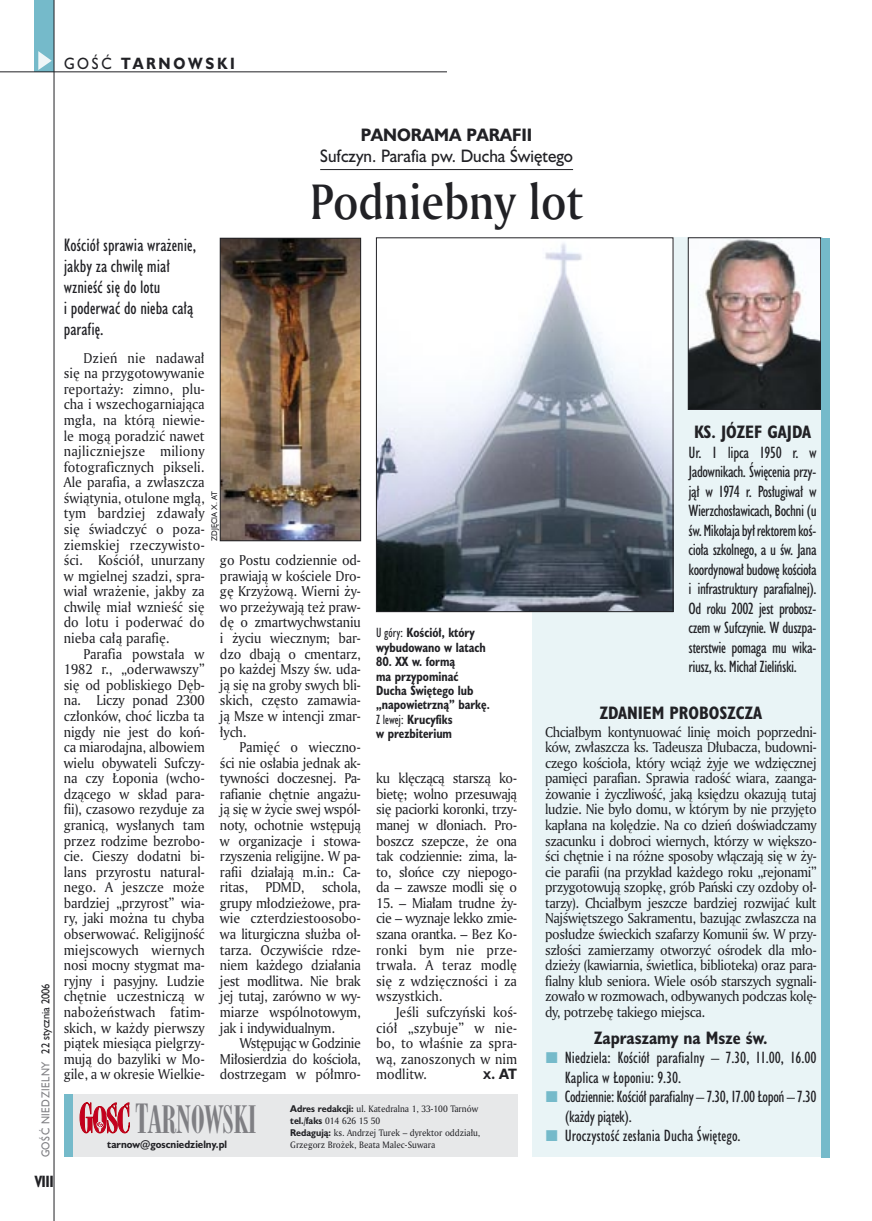
<style>
.page{position:relative;width:872px;height:1221px;background:#fff}
.page>*{position:absolute;margin:0;border:0;box-sizing:border-box;transform-origin:0 0}
._05a_tytyl_AmMd_32_pt{font:48px "Amerigo Md PL";color:#212125;scale:.9 1}
._05a_tytyl_AmMd_48_pt{font:36.45px "Modern 735 PL";color:#7f7f83;scale:.9 1}
._06-4_lead_lokal_HuCn_11_pt{font:16.5px/21px "Humanst 521 Cn PL";color:#212125}
._04-2_tytul_ramki{font:700 16.5px "Humanst 521 Cn PL";color:#212125}
._04-3_nadtytul_lokal{font:16.5px/21px "Humanst 521 PL";color:#212125;text-align:center;scale:.94 1}
._03-2_body_do_ramki{font:15px/19.5px "Humanst 521 Cn PL";letter-spacing:-.025em;color:#212125}
._03-2_body_do_ramki-2{font:15px/19.5px "Humanst 521 Cn PL";color:#212125}
._15a_temat_lewo{font:700 15px "Humanst 521 PL";letter-spacing:.2em;color:#212125;scale:.9 1}
._16_pagina_lewa{font:700 15px "Humanst 521 Cn PL";color:#212125;scale:.94 1}
._01_body_tekst{font:13.8px/15.6px "Amerigo PL";letter-spacing:-.01em;color:#212125;text-align:justify;scale:.94 1}
._03-4_body_liturgii{font:13.8px/15.6px "Amerigo PL";letter-spacing:-.03em;color:#212125;text-align:justify;scale:.94 1}
._01_body_tekst-2{font:700 13.8px "Humanst 521 PL";color:#212125;scale:.9 1}
._09_podpis_zdjecia_HuCnB{font:700 12.3px/14.4px "Humanst 521 Cn PL";color:#212125;scale:.94 1}
._18a_data_lewa_GOSC{font:10.5px "Humanst 521 PL";letter-spacing:.05em;color:#7f7f83;scale:.9 1}
._18_data_lewa{font:10.5px "Humanst 521 PL";color:#212125;scale:.9 1}
._20a_stopka_adres{font:700 9.9px "Humanst 521 PL";color:#212125;scale:.94 1}
._20b_stopka_dzial{font:9px "Amerigo PL";color:#212125;scale:.94 1}
._09a_autor_zdjecia_Hu_5_pt{font:7.5px "Humanst 521 PL";color:#212125;scale:.94 1}
.s1{font-weight:400}
.s2{font-weight:700}
.s3{font-size:10.35px}
.s4{font-size:38.85px}
.s5{font-family:"Humanst 521 PL";font-weight:700}
</style>
<div class="page">
<div style="left:532px;top:237px;width:291px;height:919px;background:#e9f4f6"></div>
<hr style="left:320px;top:169px;width:253px;height:1px;background:#212125">
<img style="left:690px;top:239px;width:129px;height:168px">
<div style="left:688px;top:237px;width:133px;height:172px;border:1px solid #212125"></div>
<div style="left:64px;top:1094px;width:453px;height:62px;background:#e7e8e9"></div>
<div style="left:64px;top:1094px;width:8px;height:62px;background:#75baca"></div>
<svg style="left:80px;top:1102px;width:50px;height:30px"></svg>
<div style="left:35px;top:0;width:19px;height:72px;background:#75baca"></div>
<svg style="left:38px;top:51px;width:14px;height:19px"></svg>
<hr style="left:54px;top:0;width:1px;height:1220px;background:#212125">
<hr style="left:0;top:72px;width:447px;height:1px;background:#212125">
<div style="left:821px;top:238px;width:8px;height:918px;background:#75baca"></div>
<img style="left:378px;top:239px;width:293px;height:371px">
<div style="left:376px;top:237px;width:297px;height:375px;border:1px solid #212125"></div>
<img style="left:222px;top:240px;width:137px;height:299px">
<div style="left:220px;top:238px;width:141px;height:303px;border:1px solid #212125"></div>
<p class="_15a_temat_lewo" style="left:64px;top:53px;width:191px"><span class="s1">GOŚĆ</span> TARNOWSKI</p>
<p class="_18_data_lewa" style="left:38px;top:1053px;width:79px;rotate:-90deg">22 stycznia 2006</p>
<p class="_18a_data_lewa_GOSC" style="left:38px;top:1157px;width:108px;rotate:-90deg">GOŚĆ NIEDZIELNY</p>
<p class="_16_pagina_lewa" style="left:35px;top:1170px;width:22px">VIII</p>
<p class="_04-3_nadtytul_lokal" style="left:320px;top:124px;width:270px"><span class="s2">PANORAMA PARAFII<br></span>Sufczyn. Parafia pw. Ducha Świętego</p>
<p class="_05a_tytyl_AmMd_32_pt" style="left:310px;top:169px;width:304px">Podniebny lot</p>
<p class="_06-4_lead_lokal_HuCn_11_pt" style="left:64px;top:234px;width:134px">Kościół sprawia wrażenie, jakby za chwilę miał wznieść się do lotu<br>i poderwać do nieba całą parafię.</p>
<p class="_01_body_tekst" style="left:64px;top:349px;width:151px;text-indent:20px">Dzień nie nadawał się na przygotowywanie reportaży: zimno, plu&shy;cha i wszechogarniająca mgła, na którą niewie&shy;le mogą poradzić nawet najliczniejsze miliony fotograficznych pikseli.<br>Ale parafia, a zwłaszcza świątynia, otulone mgłą, tym bardziej zdawały się świadczyć o poza&shy;ziemskiej rzeczywisto&shy;ści. Kościół, unurzany w mgielnej szadzi, spra&shy;wiał wrażenie, jakby za chwilę miał wznieść się do lotu i poderwać do nieba całą parafię.</p>
<p class="_01_body_tekst" style="left:64px;top:645px;width:151px;text-indent:20px">Parafia powstała w 1982 r., „oderwawszy” się od pobliskiego Dęb&shy;na. Liczy ponad 2300 członków, choć liczba ta nigdy nie jest do koń&shy;ca miarodajna, albowiem wielu obywateli Sufczy&shy;na czy Łoponia (wcho&shy;dzącego w skład para&shy;fii), czasowo rezyduje za granicą, wysłanych tam przez rodzime bezrobo&shy;cie. Cieszy dodatni bi&shy;lans przyrostu natural&shy;nego. A jeszcze może bardziej „przyrost” wia&shy;ry, jaki można tu chyba obserwować. Religijność miejscowych wiernych nosi mocny stygmat ma&shy;ryjny i pasyjny. Ludzie chętnie uczestniczą w nabożeństwach fatim&shy;skich, w każdy pierwszy piątek miesiąca pielgrzy&shy;mują do bazyliki w Mo&shy;gile, a w okresie Wielkie-</p>
<p class="_09a_autor_zdjecia_Hu_5_pt" style="left:209px;top:541px;width:55px;rotate:-90deg">ZDJĘCIA X. AT</p>
<p class="_01_body_tekst" style="left:220px;top:552px;width:151px">go Postu codziennie od&shy;prawiają w kościele Dro&shy;gę Krzyżową. Wierni ży&shy;wo przeżywają też praw&shy;dę o zmartwychwstaniu i życiu wiecznym; bar&shy;dzo dbają o cmentarz, po każdej Mszy św. uda&shy;ją się na groby swych bli&shy;skich, często zamawia&shy;ją Msze w intencji zmar&shy;łych.</p>
<p class="_01_body_tekst" style="left:220px;top:739px;width:151px;text-indent:20px">Pamięć o wieczno&shy;ści nie osłabia jednak ak&shy;tywności doczesnej. Pa&shy;rafianie chętnie angażu&shy;ją się w życie swej wspól&shy;noty, ochotnie wstępują w organizacje i stowa&shy;rzyszenia religijne. W pa&shy;rafii działają m.in.: Ca&shy;ritas,</p>
<p class="_01_body_tekst" style="left:220px;top:879px;width:151px;text-indent:102px">schola, grupy młodzieżowe, pra&shy;wie czterdziestoosobo&shy;wa liturgiczna służba oł&shy;tarza. Oczywiście rdze&shy;niem każdego działania jest modlitwa. Nie brak jej tutaj, zarówno w wy&shy;miarze wspólnotowym, jak i indywidualnym.</p>
<p class="_01_body_tekst" style="left:220px;top:1034px;width:151px;text-indent:20px">Wstępując w Godzinie Miłosierdzia do kościoła, dostrzegam w półmro-</p>
<p class="_01_body_tekst" style="left:265px;top:879px;width:43px">PDMD,</p>
<p class="_09_podpis_zdjecia_HuCnB" style="left:376px;top:625px;width:118px"><span class="s1">U góry:</span> Kościół, który wybudowano w latach</p>
<p class="_09_podpis_zdjecia_HuCnB" style="left:376px;top:654px;width:122px">80. XX w. formą<br>ma przypominać<br>Ducha Świętego lub „napowietrzną” barkę.</p>
<p class="_09_podpis_zdjecia_HuCnB" style="left:376px;top:711px;width:83px"><span class="s1">Z lewej:</span> Krucyfiks w prezbiterium</p>
<p class="_01_body_tekst" style="left:376px;top:770px;width:151px">ku klęczącą starszą ko&shy;bietę; wolno przesuwają się paciorki koronki, trzy&shy;manej w dłoniach. Pro&shy;boszcz szepcze, że ona tak codziennie: zima, la&shy;to, słońce czy niepogo&shy;da – zawsze modli się o</p>
<p class="_01_body_tekst" style="left:376px;top:894px;width:151px">15. – Miałam trudne ży&shy;cie – wyznaje lekko zmie&shy;szana orantka. – Bez Ko&shy;ronki bym nie prze&shy;trwała. A teraz modlę się z wdzięczności i za wszystkich.</p>
<p class="_01_body_tekst" style="left:376px;top:1003px;width:151px;text-indent:20px">Jeśli sufczyński koś&shy;ciół „szybuje” w nie&shy;bo, to właśnie za spra&shy;wą, zanoszonych w nim modlitw.</p>
<p class="_01_body_tekst-2" style="left:483px;top:1064px;width:39px"><span class="s3">X</span>. AT</p>
<p class="_05a_tytyl_AmMd_48_pt" style="left:136px;top:1096px;width:136px"><span class="s4">T</span>ARNOWSKI</p>
<p class="_20b_stopka_dzial" style="left:290px;top:1102px;width:201px"><span class="s5">Adres redakcji:</span> ul. Katedralna 1, 33-100 Tarnów</p>
<p class="_20b_stopka_dzial" style="left:290px;top:1114px;width:97px"><span class="s5">tel.</span><span class="s2">/</span><span class="s5">faks</span> 014 626 15 50</p>
<p class="_20b_stopka_dzial" style="left:290px;top:1126px;width:204px"><span class="s5">Redagują:</span> ks. Andrzej Turek – dyrektor oddziału,</p>
<p class="_20a_stopka_adres" style="left:107px;top:1137px;width:129px">tarnow@goscniedzielny.pl</p>
<p class="_20b_stopka_dzial" style="left:290px;top:1138px;width:156px">Grzegorz Brożek, Beata Malec-Suwara</p>
<p class="_04-2_tytul_ramki" style="left:694px;top:421px;width:118px">KS. JÓZEF GAJDA</p>
<p class="_03-2_body_do_ramki" style="left:688px;top:442px;width:130px;text-align:justify">Ur. 1 lipca 1950 r. w Jadownikach. Święcenia przy&shy;jął w 1974 r. Posługiwał w Wierzchosławicach, Bochni (u św. Mikołaja był rektorem koś&shy;cioła szkolnego, a u św. Jana koordynował budowę kościoła i infrastruktury parafialnej).<br>Od roku 2002 jest probosz&shy;czem w Sufczynie. W duszpa&shy;sterstwie pomaga mu wika&shy;riusz, ks. Michał Zieliński.</p>
<p class="_04-2_tytul_ramki" style="left:600px;top:701px;width:164px">ZDANIEM PROBOSZCZA</p>
<p class="_03-4_body_liturgii" style="left:545px;top:723px;width:290px">Chciałbym kontynuować linię moich poprzedni&shy;ków, zwłaszcza ks. Tadeusza Dłubacza, budowni&shy;czego kościoła, który wciąż żyje we wdzięcznej pamięci parafian. Sprawia radość wiara, zaanga&shy;żowanie i życzliwość, jaką księdzu okazują tutaj ludzie. Nie było domu, w którym by nie przyjęto kapłana na kolędzie. Na co dzień doświadczamy szacunku i dobroci wiernych, którzy w większo&shy;ści chętnie i na różne sposoby włączają się w ży&shy;cie parafii (na przykład każdego roku „rejonami” przygotowują szopkę, grób Pański czy ozdoby oł&shy;tarzy). Chciałbym jeszcze bardziej rozwijać kult Najświętszego Sakramentu, bazując zwłaszcza na posłudze świeckich szafarzy Komunii św. W przy&shy;szłości zamierzamy otworzyć ośrodek dla mło&shy;dzieży (kawiarnia, świetlica, biblioteka) oraz para&shy;fialny klub seniora. Wiele osób starszych sygnali&shy;zowało w rozmowach, odbywanych podczas kolę&shy;dy, potrzebę takiego miejsca.</p>
<p class="_04-2_tytul_ramki" style="left:594px;top:1026px;width:175px">Zapraszamy na Msze św.</p>
<p class="_03-2_body_do_ramki-2" style="left:565px;top:1047px;width:253px">Niedziela: Kościół parafialny – 7.30, 11.00, 16.00<br>Kaplica w Łoponiu: 9.30.</p>
<p class="_03-2_body_do_ramki" style="left:565px;top:1086px;width:253px">Codziennie: Kościół parafialny – 7.30, 17.00 Łopoń – 7.30 (każdy piątek).</p>
<p class="_03-2_body_do_ramki-2" style="left:565px;top:1125px;width:177px">Uroczystość zesłania Ducha Świętego.</p>
</div>
